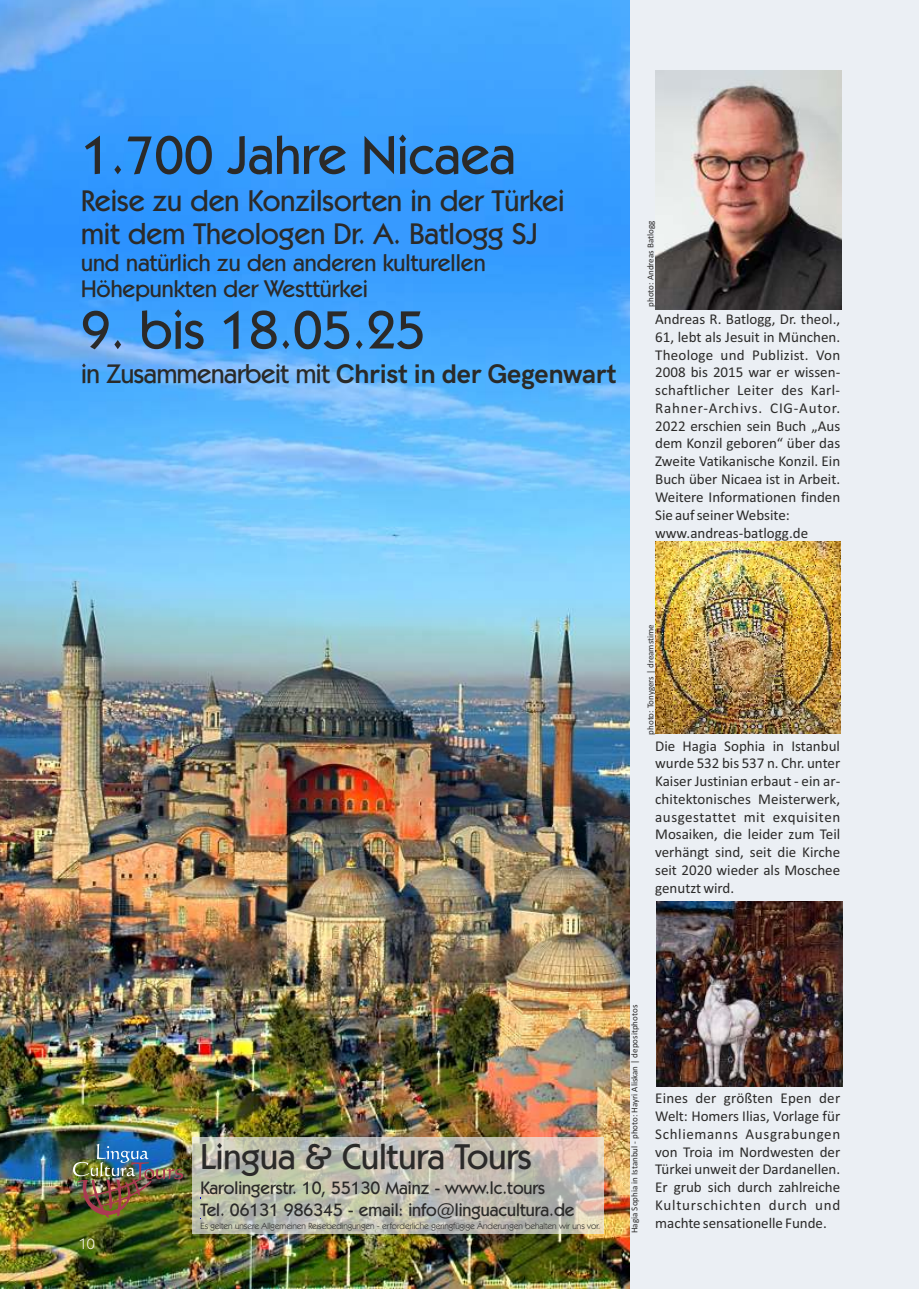
<style>
.page{position:relative;width:919px;height:1289px;background:#fff}
.page>*{position:absolute;margin:0;border:0;box-sizing:border-box;transform-origin:0 0}
.t1{font:500 54px "Kabel IT Cby BT";color:#2b2a29}
.t2{font:500 36px "Kabel IT Cby BT";color:#2b2a29}
.t3{font:500 30px/32.4px "Kabel IT Cby BT";color:#2b2a29}
.t4{font:700 27px "HK Grotesk";letter-spacing:-.01em;color:#2a2a28}
.t5{font:500 24px/26px "Kabel IT Cby BT";color:#2b2a29}
.t6{font:500 18px/21.6px "Kabel IT Cby BT";color:#2b2a29}
.t7{font:15px/17.7px "Calibri";color:#2b2a29;text-align:justify}
.t8{font:15px "Kabel IT Cby BT";color:#fdfcfc}
.t9{font:9px "Calibri";color:#2b2a29}
.t10{font:9px "Kabel IT Cby BT";color:#2b2a29}
.s1{font-family:"Kabel IT Cby BT";font-weight:500}
</style>
<div class="page">
<div style="left:0;top:0;width:918px;height:1288px;background:#ebeff4"></div>
<img style="left:0;top:242px;width:629px;height:1046px">
<img style="left:0;top:0;width:629px;height:242px">
<img style="left:73px;top:1143px;width:110px;height:74px">
<div style="left:192px;top:1137px;width:411px;height:96px;background:#ebecec;opacity:.7"></div>
<img style="left:655px;top:71px;width:186px;height:238px">
<img style="left:656px;top:901px;width:186px;height:185px">
<img style="left:655px;top:541px;width:185px;height:192px">
<h1 class="t1" style="left:81px;top:133px;width:436px">1.700 Jahre Nicaea</h1>
<h3 class="t3" style="left:81px;top:187px;width:485px">Reise zu den Konzilsorten in der Türkei mit dem Theologen Dr. A. Batlogg SJ</h3>
<h3 class="t5" style="left:81px;top:251px;width:406px">und natürlich zu den anderen kulturellen<br>Höhepunkten der Westtürkei</h3>
<h1 class="t1" style="left:81px;top:307px;width:346px">9. bis 18.05.25</h1>
<h3 class="t4" style="left:81px;top:364px;width:537px"><span class="s1">in Zusammenarbeit mit</span> Christ in der Gegenwart</h3>
<p class="t9" style="left:646px;top:307px;width:87px;rotate:-90deg">photo: Andreas Batlogg</p>
<p class="t7" style="left:655px;top:311px;width:187px;text-align:left">Andreas R. Batlogg, Dr. theol.,<br>61, lebt als Jesuit in München.<br>Theologe und Publizist. Von<br>2008 bis 2015 war er wissen&shy;schaftlicher Leiter des Karl-<br>Rahner-Archivs. CIG-Autor.<br>2022 erschien sein Buch „Aus dem Konzil geboren“ über das<br>Zweite Vatikanische Konzil. Ein<br>Buch über Nicaea ist in Arbeit.<br>Weitere Informationen finden<br>Sie auf seiner Website: www.andreas-batlogg.de</p>
<p class="t9" style="left:646px;top:734px;width:112px;rotate:-90deg">photo: Tonygers | dreamstime</p>
<p class="t7" style="left:655px;top:738px;width:186px">Die Hagia Sophia in Istanbul wurde 532 bis 537 n. Chr. unter Kaiser Justinian erbaut - ein ar&shy;chitektonisches Meisterwerk, ausgestattet mit exquisiten Mosaiken, die leider zum Teil verhängt sind, seit die Kirche seit 2020 wieder als Moschee genutzt wird.</p>
<p class="t8" style="left:79px;top:1237px;width:18px">10</p>
<h2 class="t2" style="left:200px;top:1141px;width:332px">Lingua &amp; Cultura Tours</h2>
<p class="t6" style="left:200px;top:1178px;width:375px">Karolingerstr. 10, 55130 Mainz - www.lc.tours<br>Tel. 06131 986345 - email: info@linguacultura.de</p>
<p class="t10" style="left:200px;top:1221px;width:401px">Es gelten unsere Allgemeinen Reisebedingungen - erforderliche geringfügige Änderungen behalten wir uns vor.</p>
<p class="t9" style="left:630px;top:1233px;width:230px;rotate:-90deg">Hagia Sophia in Istanbul - photo: Hayri Aliskan | depositphotos</p>
<p class="t7" style="left:655px;top:1090px;width:186px">Eines der größten Epen der Welt: Homers Ilias, Vorlage für Schliemanns Ausgrabungen von Troia im Nordwesten der Türkei unweit der Dardanellen.<br>Er grub sich durch zahlreiche Kulturschichten durch und machte sensationelle Funde.</p>
</div>
